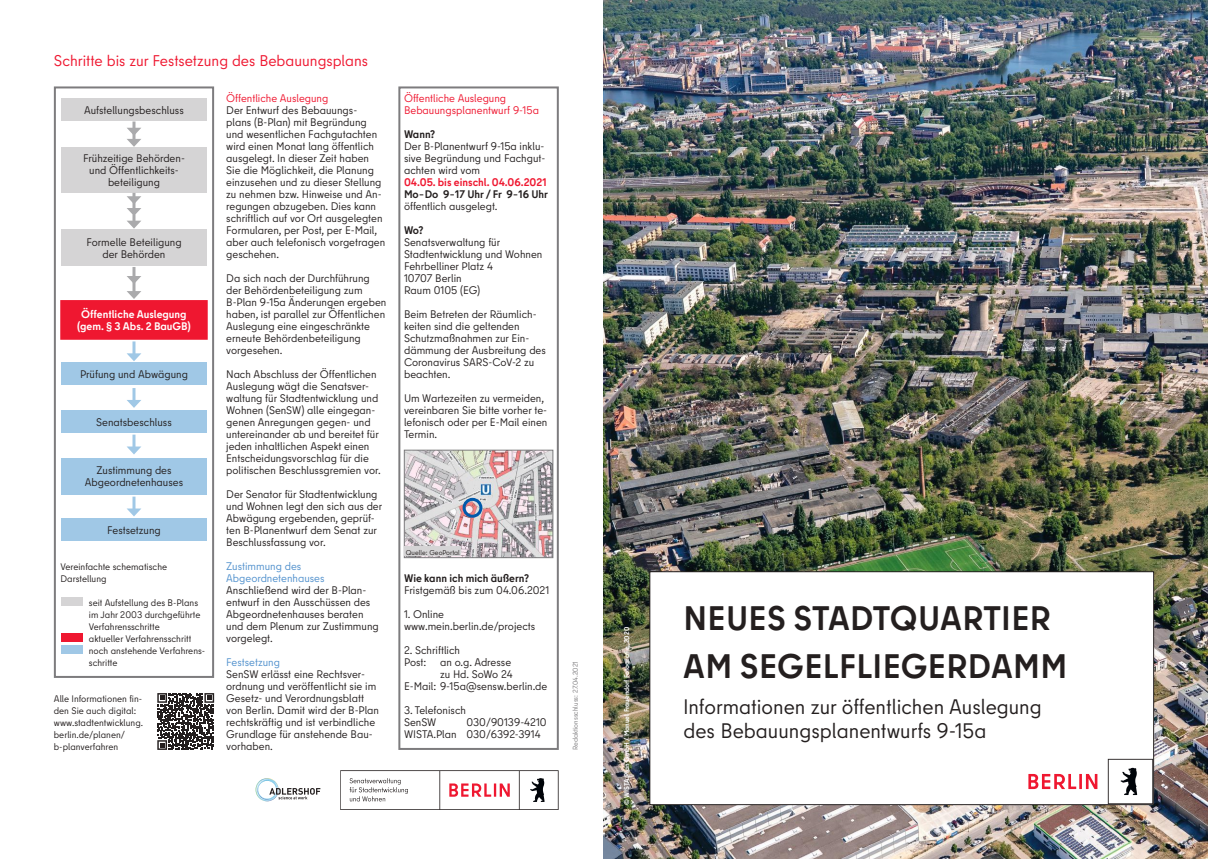
<style>
.page{position:relative;width:1208px;height:859px;background:#fff}
.page>*{position:absolute;margin:0;border:0;box-sizing:border-box;transform-origin:0 0}
.t1{font:700 34px/48px "Berlin Type";letter-spacing:.01em;color:#241f1f}
.t2{font:21px/24px "Berlin Type";color:#241f1f}
.t3{font:15.5px "Berlin Type";color:#ef1730}
.t4{font:11px/12px "Berlin Type";color:#241f1f}
.t5{font:11px/12px "Berlin Type";color:#ef1730}
.t6{font:700 11px "Berlin Type";color:#241f1f}
.t7{font:11px/12px "Berlin Type";color:#5191cd}
.t8{font:700 11px/12px "Berlin Type";color:#fff;text-align:center}
.t9{font:700 11px "Berlin Type";color:#ef1730}
.t10{font:9.5px/12px "Berlin Type";color:#241f1f}
.t11{font:700 7px "Berlin Type";color:#fff}
.t12{font:7px "Berlin Type";color:#7d7c7e}
.t13{font:7px "Berlin Type";color:#241f1f}
</style>
<div class="page">
<img style="left:604px;top:0;width:604px;height:859px">
<div style="left:650px;top:572px;width:503px;height:233px;background:#fff"></div>
<div style="left:649px;top:571px;width:505px;height:234px;border:1px solid #241f1f"></div>
<div style="left:54px;top:86px;width:160px;height:592px;border:2px solid #7d7c7e"></div>
<div style="left:61px;top:98px;width:146px;height:23px;background:#d5d4d5"></div>
<div style="left:61px;top:147px;width:146px;height:45px;background:#d5d4d5"></div>
<div style="left:61px;top:229px;width:146px;height:37px;background:#d5d4d5"></div>
<div style="left:60px;top:300px;width:148px;height:40px;background:#ef1730;border:2px solid #ef1730"></div>
<div style="left:61px;top:363px;width:146px;height:22px;background:#a0c8e6"></div>
<div style="left:61px;top:410px;width:146px;height:23px;background:#a0c8e6"></div>
<div style="left:61px;top:458px;width:146px;height:37px;background:#a0c8e6"></div>
<div style="left:61px;top:518px;width:146px;height:23px;background:#a0c8e6"></div>
<svg style="left:127px;top:122px;width:14px;height:25px"></svg>
<svg style="left:127px;top:193px;width:14px;height:36px"></svg>
<svg style="left:127px;top:267px;width:14px;height:32px"></svg>
<hr style="left:132px;top:341px;width:3px;height:15px;background:#a0c8e6">
<svg style="left:127px;top:353px;width:14px;height:8px"></svg>
<hr style="left:132px;top:388px;width:3px;height:15px;background:#a0c8e6">
<svg style="left:127px;top:400px;width:14px;height:8px"></svg>
<hr style="left:132px;top:435px;width:3px;height:14px;background:#a0c8e6">
<svg style="left:127px;top:446px;width:14px;height:8px"></svg>
<hr style="left:132px;top:497px;width:3px;height:14px;background:#a0c8e6">
<svg style="left:127px;top:508px;width:14px;height:8px"></svg>
<div style="left:398px;top:86px;width:161px;height:664px;border:2px solid #7d7c7e"></div>
<svg style="left:157px;top:693px;width:57px;height:57px"></svg>
<img style="left:406px;top:452px;width:145px;height:104px">
<div style="left:404px;top:450px;width:149px;height:108px;border:1px solid #7d7c7e"></div>
<div style="left:404px;top:547px;width:57px;height:9px;background:#d5d4d5"></div>
<div style="left:462px;top:498px;width:20px;height:20px;border:3px solid #0059ab;border-radius:50%"></div>
<div style="left:61px;top:597px;width:21px;height:9px;background:#d5d4d5"></div>
<div style="left:61px;top:633px;width:21px;height:9px;background:#ef1730"></div>
<div style="left:61px;top:645px;width:21px;height:9px;background:#a0c8e6"></div>
<svg style="left:1021px;top:759px;width:132px;height:45px"></svg>
<svg style="left:255px;top:778px;width:65px;height:24px"></svg>
<svg style="left:340px;top:770px;width:218px;height:40px"></svg>
<h3 class="t3" style="left:54px;top:51px;width:316px">Schritte bis zur Festsetzung des Bebauungsplans</h3>
<p class="t4" style="left:84px;top:104px;width:101px">Aufstellungsbeschluss</p>
<p class="t4" style="left:83px;top:152px;width:103px;text-align:center">Frühzeitige Behörden&shy;und Öffentlichkeits&shy;beteiligung</p>
<p class="t5" style="left:226px;top:92px;width:104px">Öffentliche Auslegung</p>
<p class="t4" style="left:226px;top:104px;width:161px">Der Entwurf des Bebauungs-<br>plans (B-Plan) mit Begründung und wesentlichen Fachgutachten wird einen Monat lang öffentlich ausgelegt. In dieser Zeit haben<br>Sie die Möglichkeit, die Planung einzusehen und zu dieser Stellung zu nehmen bzw. Hinweise und An&shy;regungen abzugeben. Dies kann schriftlich auf vor Ort ausgelegten<br>Formularen, per Post, per E-Mail, aber auch telefonisch vorgetragen geschehen.</p>
<p class="t4" style="left:226px;top:272px;width:162px">Da sich nach der Durchführung der Behördenbeteiligung zum<br>B-Plan 9-15a Änderungen ergeben haben, ist parallel zur Öffentlichen<br>Auslegung eine eingeschränkte erneute Behördenbeteiligung vorgesehen.</p>
<p class="t4" style="left:226px;top:368px;width:156px">Nach Abschluss der Öffentlichen<br>Auslegung wägt die Senatsver&shy;waltung für Stadtentwicklung und<br>Wohnen (SenSW) alle eingegan&shy;genen Anregungen gegen- und untereinander ab und bereitet für jeden inhaltlichen Aspekt einen<br>Entscheidungsvorschlag für die politischen Beschlussgremien vor.</p>
<p class="t4" style="left:226px;top:488px;width:158px">Der Senator für Stadtentwicklung und Wohnen legt den sich aus der<br>Abwägung ergebenden, geprüf&shy;ten B-Planentwurf dem Senat zur<br>Beschlussfassung vor.</p>
<p class="t7" style="left:226px;top:560px;width:100px">Zustimmung des<br>Abgeordnetenhauses</p>
<p class="t4" style="left:226px;top:584px;width:154px">Anschließend wird der B-Plan&shy;entwurf in den Ausschüssen des<br>Abgeordnetenhauses beraten und dem Plenum zur Zustimmung vorgelegt.</p>
<p class="t7" style="left:226px;top:656px;width:55px">Festsetzung</p>
<p class="t4" style="left:226px;top:668px;width:154px">SenSW erlässt eine Rechtsver&shy;ordnung und veröffentlicht sie im<br>Gesetz- und Verordnungsblatt von Berlin. Damit wird der B-Plan rechtskräftig und ist verbindliche<br>Grundlage für anstehende Bau&shy;vorhaben.</p>
<p class="t4" style="left:86px;top:236px;width:97px;text-align:center">Formelle Beteiligung der Behörden</p>
<p class="t8" style="left:77px;top:308px;width:115px">Öffentliche Auslegung (gem. § 3 Abs. 2 BauGB)</p>
<p class="t4" style="left:80px;top:368px;width:109px">Prüfung und Abwägung</p>
<p class="t4" style="left:96px;top:416px;width:77px">Senatsbeschluss</p>
<p class="t4" style="left:85px;top:464px;width:100px;text-align:center">Zustimmung des<br>Abgeordnetenhauses</p>
<p class="t4" style="left:107px;top:524px;width:55px">Festsetzung</p>
<p class="t10" style="left:61px;top:561px;width:108px">Vereinfachte schematische<br>Darstellung</p>
<p class="t10" style="left:89px;top:597px;width:118px">seit Aufstellung des B-Plans im Jahr 2003 durchgeführte<br>Verfahrensschritte<br>aktueller Verfahrensschritt noch anstehende Verfahrens&shy;schritte</p>
<p class="t10" style="left:54px;top:693px;width:91px">Alle Informationen fin&shy;den Sie auch digital: www.stadtentwicklung. berlin.de/planen/ b-planverfahren</p>
<p class="t5" style="left:404px;top:92px;width:136px">Öffentliche Auslegung<br>Bebauungsplanentwurf 9-15a</p>
<p class="t6" style="left:404px;top:127px;width:33px">Wann?</p>
<p class="t4" style="left:404px;top:140px;width:143px;text-align:justify">Der B-Planentwurf 9-15a inklu&shy;sive Begründung und Fachgut&shy;achten wird vom</p>
<p class="t9" style="left:404px;top:175px;width:144px">04.05. bis einschl. 04.06.2021</p>
<p class="t6" style="left:404px;top:187px;width:145px">Mo–Do 9–17 Uhr / Fr 9–16 Uhr</p>
<p class="t4" style="left:404px;top:200px;width:95px">öffentlich ausgelegt.</p>
<p class="t6" style="left:404px;top:223px;width:21px">Wo?</p>
<p class="t4" style="left:404px;top:236px;width:140px">Senatsverwaltung für<br>Stadtentwicklung und Wohnen<br>Fehrbelliner Platz 4<br>10707 Berlin<br>Raum 0105 (EG)</p>
<p class="t4" style="left:404px;top:308px;width:143px">Beim Betreten der Räumlich&shy;keiten sind die geltenden<br>Schutzmaßnahmen zur Ein&shy;dämmung der Ausbreitung des<br>Coronavirus SARS-CoV-2 zu beachten.</p>
<p class="t4" style="left:404px;top:392px;width:145px">Um Wartezeiten zu vermeiden, vereinbaren Sie bitte vorher te&shy;lefonisch oder per E-Mail einen<br>Termin.</p>
<p class="t13" style="left:406px;top:548px;width:56px">Quelle: GeoPortal</p>
<p class="t6" style="left:404px;top:571px;width:127px">Wie kann ich mich äußern?</p>
<p class="t4" style="left:404px;top:584px;width:147px">Fristgemäß bis zum 04.06.2021</p>
<p class="t4" style="left:404px;top:608px;width:133px">1. Online www.mein.berlin.de/projects</p>
<p class="t4" style="left:404px;top:644px;width:58px">2. Schriftlich</p>
<p class="t4" style="left:404px;top:656px;width:109px">Post: an o.g. Adresse</p>
<p class="t4" style="left:440px;top:668px;width:74px">zu Hd. SoWo 24</p>
<p class="t4" style="left:404px;top:680px;width:145px">E-Mail: 9-15a@sensw.berlin.de</p>
<p class="t4" style="left:404px;top:704px;width:63px">3. Telefonisch<br>SenSW</p>
<p class="t4" style="left:404px;top:716px;width:144px;text-indent:62px">030/90139-4210<br>WISTA.Plan 030/6392-3914</p>
<p class="t12" style="left:571px;top:750px;width:90px;rotate:-90deg">Redaktionsschluss: 27.04.2021</p>
<p class="t11" style="left:622px;top:805px;width:180px;rotate:-90deg">© WISTA.Plan GmbH / Manuel Frauendorf Fotografie, 2020</p>
<h1 class="t1" style="left:683px;top:594px;width:386px">NEUES STADTQUARTIER<br>AM SEGELFLIEGERDAMM</h1>
<h2 class="t2" style="left:683px;top:695px;width:360px">Informationen zur öffentlichen Auslegung des Bebauungsplanentwurfs 9-15a</h2>
</div>
